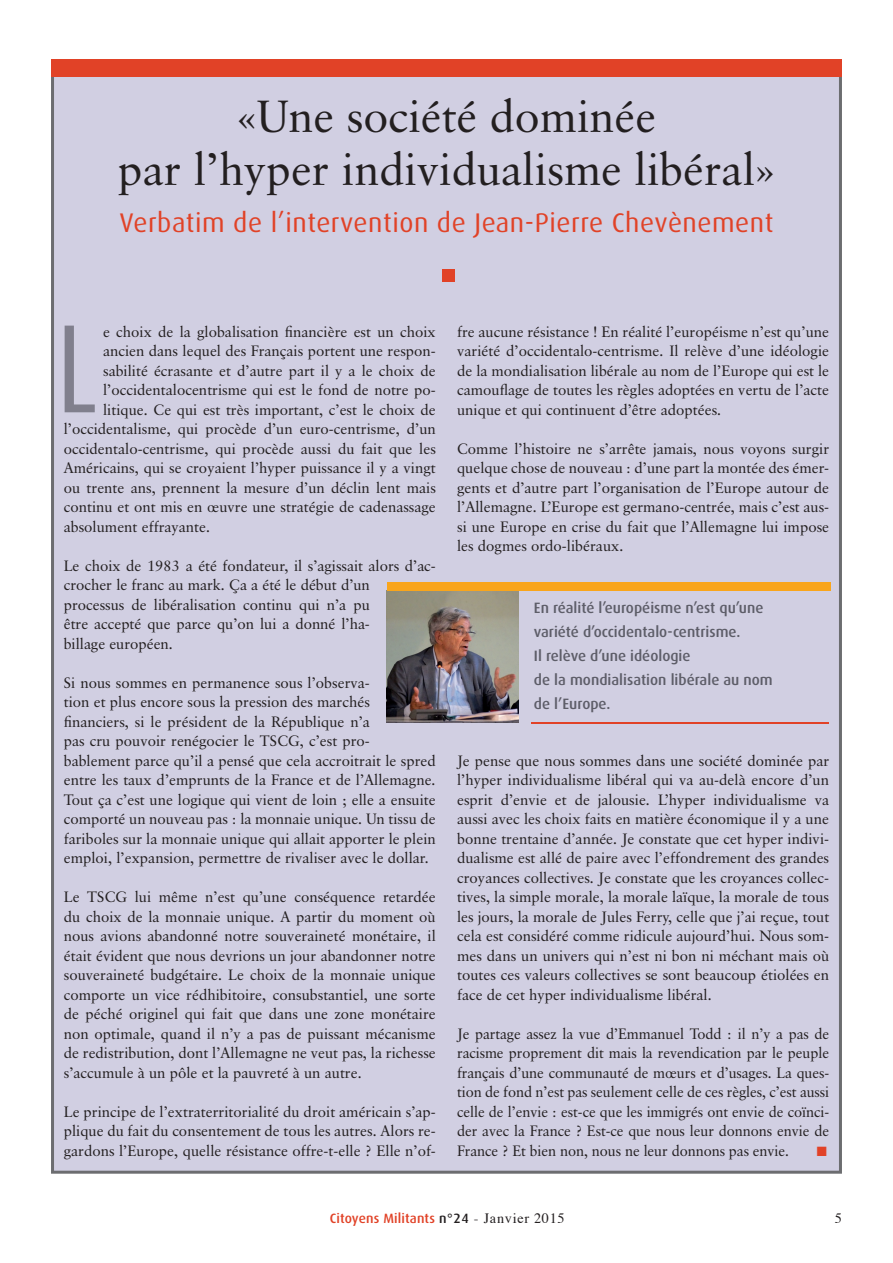
<style>
.page{position:relative;width:893px;height:1263px;background:#fff}
.page>*{position:absolute;margin:0;border:0;box-sizing:border-box;transform-origin:0 0}
.t1{font:126px "Dax";color:#807f8d;scale:.8 1}
.t2{font:45px/52.5px "Classical Garamond BT";color:#231f20;text-align:center}
.t3{font:27px "Dax";letter-spacing:.02em;color:#e14227}
.t4{font:15px/19.5px "Classical Garamond BT";color:#231f20;text-align:justify}
.t5{font:500 15px/24px "Dax";color:#5d5d68}
.t6{font:14.25px "Times";color:#231f20}
.t7{font:500 13.5px "Dax";letter-spacing:.01em;color:#e14227}
.t8{font:13.5px "Zapf Dingbats ITC";color:#e14227}
.s1{color:#231f20}
.s2{font-family:"Times";font-weight:400;font-size:14.25px;color:#231f20}
</style>
<div class="page">
<div style="left:51px;top:68px;width:791px;height:1106px;background:#d1cfe2;border:3px solid #6c6d70"></div>
<div style="left:51px;top:60px;width:791px;height:17px;background:#e14227"></div>
<div style="left:442px;top:269px;width:12px;height:13px;background:#e14227"></div>
<img style="left:387px;top:590px;width:132px;height:132px">
<hr style="left:531px;top:722px;width:298px;height:1px;background:#e14227">
<div style="left:387px;top:582px;width:444px;height:8px;background:#f9a51b"></div>
<h2 class="t2" style="left:118px;top:90px;width:659px">«Une société dominée<br>par l’hyper individualisme libéral»</h2>
<h3 class="t3" style="left:120px;top:207px;width:655px">Verbatim de l’intervention de Jean-Pierre Chevènement</h3>
<h1 class="t1" style="left:57px;top:299px;width:53px">L</h1>
<p class="t4" style="left:103px;top:321px;width:334px">e choix de la globalisation financière est un choix</p>
<p class="t4" style="left:103px;top:341px;width:334px">ancien dans lequel des Français portent une respon-</p>
<p class="t4" style="left:103px;top:360px;width:334px">sabilité écrasante et d’autre part il y a le choix de</p>
<p class="t4" style="left:103px;top:380px;width:334px">l’occidentalocentrisme qui est le fond de notre po-</p>
<p class="t4" style="left:103px;top:399px;width:334px">litique. Ce qui est très important, c’est le choix de</p>
<p class="t4" style="left:64px;top:419px;width:374px">l’occidentalisme, qui procède d’un euro-centrisme, d’un</p>
<p class="t4" style="left:64px;top:438px;width:374px">occidentalo-centrisme, qui procède aussi du fait que les</p>
<p class="t4" style="left:64px;top:458px;width:373px">Américains, qui se croyaient l’hyper puissance il y a vingt</p>
<p class="t4" style="left:64px;top:477px;width:374px">ou trente ans, prennent la mesure d’un déclin lent mais</p>
<p class="t4" style="left:64px;top:497px;width:374px">continu et ont mis en œuvre une stratégie de cadenassage</p>
<p class="t4" style="left:64px;top:516px;width:148px">absolument effrayante.</p>
<p class="t4" style="left:64px;top:555px;width:374px;text-align:left">Le choix de 1983 a été fondateur, il s’agissait alors d’ac&shy;crocher le franc au mark. Ça a été le début d’un<br>processus de libéralisation continu qui n’a pu<br>être accepté que parce qu’on lui a donné l’ha-<br>billage européen.</p>
<p class="t4" style="left:64px;top:672px;width:374px;text-align:left">Si nous sommes en permanence sous l’observa-<br>tion et plus encore sous la pression des marchés financiers, si le président de la République n’a<br>pas cru pouvoir renégocier le TSCG, c’est pro&shy;bablement parce qu’il a pensé que cela accroitrait le spred entre les taux d’emprunts de la France et de l’Allemagne.<br>Tout ça c’est une logique qui vient de loin ; elle a ensuite comporté un nouveau pas : la monnaie unique. Un tissu de fariboles sur la monnaie unique qui allait apporter le plein emploi, l’expansion, permettre de rivaliser avec le dollar.</p>
<p class="t4" style="left:64px;top:887px;width:374px">Le TSCG lui même n’est qu’une conséquence retardée du choix de la monnaie unique. A partir du moment où nous avions abandonné notre souveraineté monétaire, il était évident que nous devrions un jour abandonner notre souveraineté budgétaire. Le choix de la monnaie unique comporte un vice rédhibitoire, consubstantiel, une sorte de péché originel qui fait que dans une zone monétaire non optimale, quand il n’y a pas de puissant mécanisme de redistribution, dont l’Allemagne ne veut pas, la richesse s’accumule à un pôle et la pauvreté à un autre.</p>
<p class="t4" style="left:64px;top:1101px;width:374px">Le principe de l’extraterritorialité du droit américain s’ap&shy;plique du fait du consentement de tous les autres. Alors re&shy;gardons l’Europe, quelle résistance offre-t-elle ? Elle n’of-</p>
<p class="t4" style="left:457px;top:321px;width:374px">fre aucune résistance ! En réalité l’européisme n’est qu’une variété d’occidentalo-centrisme. Il relève d’une idéologie de la mondialisation libérale au nom de l’Europe qui est le camouflage de toutes les règles adoptées en vertu de l’acte unique et qui continuent d’être adoptées.</p>
<p class="t4" style="left:457px;top:438px;width:374px">Comme l’histoire ne s’arrête jamais, nous voyons surgir quelque chose de nouveau : d’une part la montée des émer&shy;gents et d’autre part l’organisation de l’Europe autour de l’Allemagne. L’Europe est germano-centrée, mais c’est aus&shy;si une Europe en crise du fait que l’Allemagne lui impose les dogmes ordo-libéraux.</p>
<p class="t5" style="left:534px;top:596px;width:240px">En réalité l’européisme n’est qu’une variété d’occidentalo-centrisme.<br>Il relève d’une idéologie<br>de la mondialisation libérale au nom de l’Europe.</p>
<p class="t4" style="left:457px;top:750px;width:374px">Je pense que nous sommes dans une société dominée par l’hyper individualisme libéral qui va au-delà encore d’un esprit d’envie et de jalousie. L’hyper individualisme va aussi avec les choix faits en matière économique il y a une bonne trentaine d’année. Je constate que cet hyper indivi&shy;dualisme est allé de paire avec l’effondrement des grandes croyances collectives. Je constate que les croyances collec&shy;tives, la simple morale, la morale laïque, la morale de tous les jours, la morale de Jules Ferry, celle que j’ai reçue, tout cela est considéré comme ridicule aujourd’hui. Nous som&shy;mes dans un univers qui n’est ni bon ni méchant mais où toutes ces valeurs collectives se sont beaucoup étiolées en face de cet hyper individualisme libéral.</p>
<p class="t4" style="left:457px;top:1023px;width:374px">Je partage assez la vue d’Emmanuel Todd : il n’y a pas de racisme proprement dit mais la revendication par le peuple français d’une communauté de mœurs et d’usages. La ques&shy;tion de fond n’est pas seulement celle de ces règles, c’est aussi celle de l’envie : est-ce que les immigrés ont envie de coïnci&shy;der avec la France ? Est-ce que nous leur donnons envie de France ? Et bien non, nous ne leur donnons pas envie.</p>
<p class="t8" style="left:817px;top:1145px;width:12px">■</p>
<p class="t7" style="left:330px;top:1210px;width:236px">Citoyens Militants <span class="s1">n°24</span> <span class="s2">- Janvier 2015</span></p>
<p class="t6" style="left:835px;top:1204px;width:9px">5</p>
</div>
